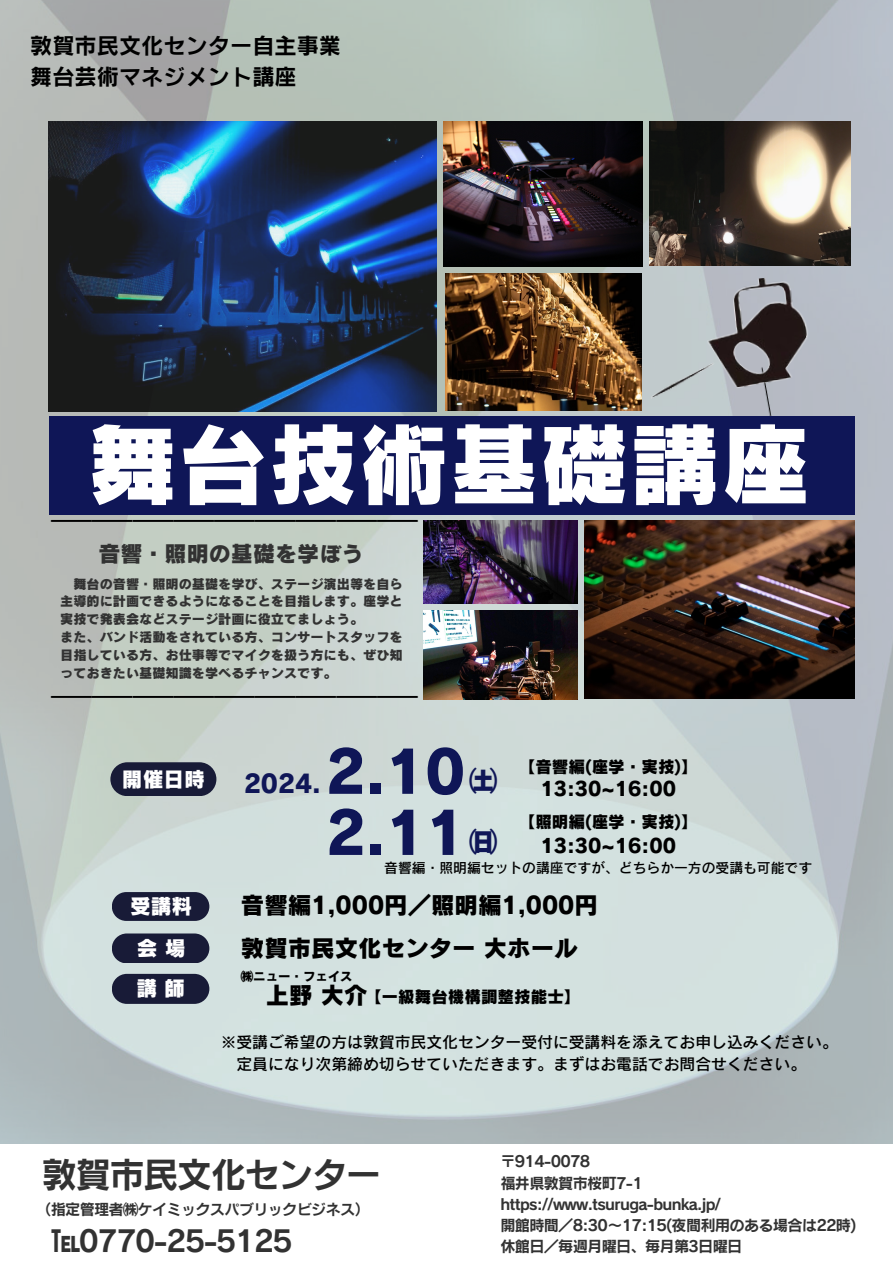
<style>
.page{position:relative;width:894px;height:1264px;background:#fff}
.page>*{position:absolute;margin:0;border:0;box-sizing:border-box;transform-origin:0 0}
.t1{font:89.7px "Canva Rodin Pro N EB";letter-spacing:.005em;color:#fff}
.t2{font:58.05px "Canva Rodin Pro N EB";color:#0f1657}
.t3{font:700 40.65px "Noto Sans JP";color:#000}
.t4{font:35.4px "Canva Rodin Cattleya Pro B";letter-spacing:-.045em;color:#323232}
.t5{font:29.1px "Canva Rodin Cattleya Pro B";letter-spacing:-.045em;color:#323232}
.t6{font:27.6px "Canva Rodin Pro N EB";color:#0f1657}
.t7{font:24.9px "Canva Rodin Pro N EB";color:#0f1657}
.t8{font:23.4px "Canva Rodin Pro N EB";color:#000}
.t9{font:22.2px "Canva Rodin Cattleya Pro B";color:#000}
.t10{font:22.05px "Canva Rodin Pro N EB";color:#323232}
.t11{font:20.7px "Canva Rodin Pro N EB";color:#fff}
.t12{font:19.35px "Canva Rodin Pro N EB";color:#000}
.t13{font:16.5px "Canva Rodin Pro N EB";color:#000}
.t14{font:15.75px "Canva Rodin Pro N DB";color:#000}
.t15{font:15.15px "Canva Rodin Cattleya Pro B";letter-spacing:-.045em;color:#323232}
.t16{font:13.8px "Canva Rodin Pro N DB";color:#000}
.t17{font:13.2px/17.9px "Canva Rodin Pro N EB";color:#323232;text-align:justify}
.t18{font:12.45px "Canva Rodin Pro N EB";color:#000}
</style>
<div class="page">
<img style="left:0;top:0;width:892px;height:1144px">
<img style="left:740px;top:399px;width:59px;height:17px">
<div style="left:110px;top:762px;width:106px;height:34px;background:#181b37;border-radius:17px"></div>
<svg style="left:112px;top:892px;width:97px;height:28px;background:#222640"></svg>
<div style="left:112px;top:933px;width:97px;height:30px;background:#181b37;border-radius:15px"></div>
<div style="left:112px;top:973px;width:97px;height:30px;background:#181b37;border-radius:15px"></div>
<div style="left:49px;top:416px;width:805px;height:99px;background:#0f1657"></div>
<img style="left:444px;top:121px;width:198px;height:145px">
<img style="left:648px;top:121px;width:202px;height:144px">
<img style="left:49px;top:121px;width:387px;height:290px">
<img style="left:641px;top:274px;width:172px;height:125px">
<img style="left:445px;top:274px;width:196px;height:136px">
<img style="left:423px;top:520px;width:154px;height:83px">
<img style="left:584px;top:520px;width:269px;height:178px">
<img style="left:423px;top:611px;width:154px;height:89px">
<p class="t9" style="left:30px;top:34px;width:312px">敦賀市⺠⽂化センター⾃主事業</p>
<p class="t9" style="left:30px;top:65px;width:268px">舞台芸術マネジメント講座</p>
<p class="t1" style="left:88px;top:419px;width:723px">舞台技術基礎講座</p>
<p class="t10" style="left:98px;top:542px;width:266px">音響・照明の基礎を学ぼう</p>
<p class="t17" style="left:60px;top:574px;width:344px;text-indent:13px">舞台の音響・照明の基礎を学び、ステージ演出等を自ら主導的に計画できるようになることを目指します。座学と実技で発表会などステージ計画に役立てましょう。</p>
<p class="t17" style="left:60px;top:628px;width:344px">また、バンド活動をされている方、コンサートスタッフを目指している方、お仕事等でマイクを扱う方にも、ぜひ知っておきたい基礎知識を学べるチャンスです。</p>
<p class="t3" style="left:51px;top:469px;width:368px">＿＿＿＿＿＿＿＿＿</p>
<p class="t3" style="left:51px;top:645px;width:368px">＿＿＿＿＿＿＿＿＿</p>
<p class="t11" style="left:122px;top:769px;width:84px">開催⽇時</p>
<p class="t7" style="left:243px;top:771px;width:79px">2024.</p>
<p class="t2" style="left:325px;top:742px;width:141px">2.10</p>
<p class="t2" style="left:325px;top:803px;width:141px">2.11</p>
<p class="t13" style="left:518px;top:758px;width:180px">【音響編(座学・実技)】</p>
<p class="t12" style="left:540px;top:778px;width:137px">13:30~16:00</p>
<p class="t13" style="left:518px;top:813px;width:180px">【照明編(座学・実技)】</p>
<p class="t12" style="left:540px;top:836px;width:137px">13:30~16:00</p>
<p class="t6" style="left:469px;top:767px;width:29px">㈯</p>
<p class="t6" style="left:469px;top:827px;width:29px">㈰</p>
<p class="t16" style="left:384px;top:860px;width:429px">⾳響編・照明編セットの講座ですが、どちらか⼀⽅の受講も可能です</p>
<p class="t11" style="left:130px;top:896px;width:64px">受講料</p>
<p class="t8" style="left:241px;top:893px;width:358px">⾳響編1,000円／照明編1,000円</p>
<p class="t11" style="left:137px;top:937px;width:50px">会場</p>
<p class="t11" style="left:136px;top:977px;width:50px">講師</p>
<p class="t8" style="left:241px;top:936px;width:338px">敦賀市⺠⽂化センター ⼤ホール</p>
<p class="t8" style="left:266px;top:983px;width:103px">上野 ⼤介</p>
<p class="t13" style="left:365px;top:988px;width:217px">【⼀級舞台機構調整技能⼠】</p>
<p class="t18" style="left:241px;top:970px;width:113px">㈱ニュー・フェイス</p>
<p class="t14" style="left:220px;top:1033px;width:618px">※受講ご希望の⽅は敦賀市⺠⽂化センター受付に受講料を添えてお申し込みください。</p>
<p class="t14" style="left:236px;top:1055px;width:571px">定員になり次第締め切らせていただきます。まずはお電話でお問合せください。</p>
<p class="t4" style="left:42px;top:1156px;width:341px">敦賀市⺠⽂化センター</p>
<p class="t15" style="left:500px;top:1153px;width:91px">〒914-0078</p>
<p class="t15" style="left:500px;top:1175px;width:144px">福井県敦賀市桜町7-1</p>
<p class="t15" style="left:500px;top:1196px;width:222px">https://www.tsuruga-bunka.jp/</p>
<p class="t15" style="left:500px;top:1217px;width:357px">開館時間／8:30〜 17:15(夜間利⽤のある場合は22時)</p>
<p class="t15" style="left:500px;top:1239px;width:243px">休館⽇／毎週⽉曜⽇、毎⽉第3⽇曜⽇</p>
<p class="t15" style="left:36px;top:1201px;width:335px">（指定管理者㈱ケイミックスパブリックビジネス）</p>
<p class="t5" style="left:51px;top:1226px;width:243px">℡0770-25-5125</p>
</div>
